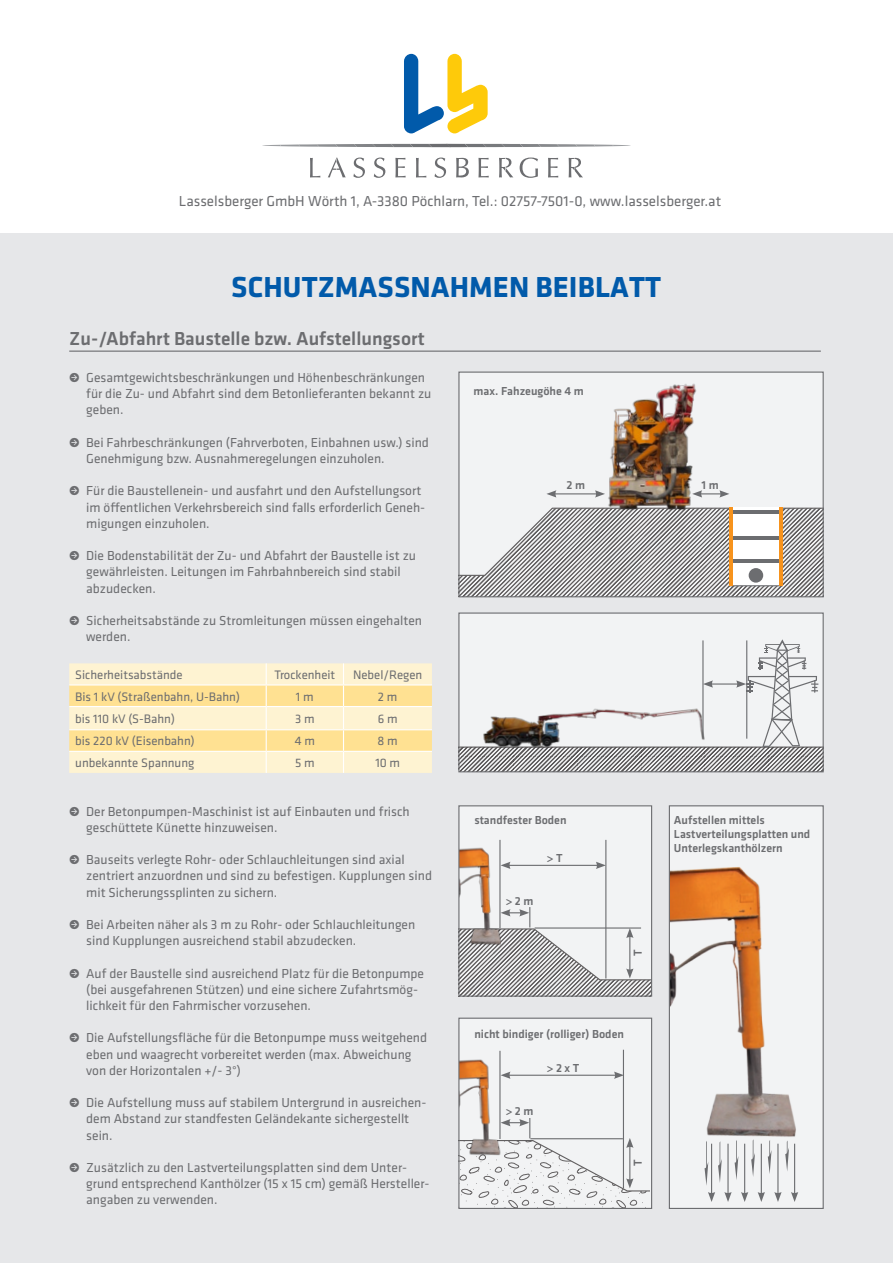
<style>
.page{position:relative;width:893px;height:1263px;background:#fff}
.page>*{position:absolute;margin:0;border:0;box-sizing:border-box;transform-origin:0 0}
.t1{font:700 30px "Klavika";letter-spacing:.005em;color:#015aaa}
.t2{font:500 19.5px "Klavika";color:#6c6d70}
.t3{font:15px "Klavika";color:#6c6d70}
.t4{font:13.5px/16.2px "Klavika";color:#6c6d70}
.t5{font:12.75px "Klavika";color:#6c6d70}
.t6{font:500 12px "Klavika";color:#6c6d70}
</style>
<div class="page">
<div style="left:0;top:234px;width:893px;height:1029px;background:#e6e7e9"></div>
<svg style="left:404px;top:54px;width:84px;height:79px"></svg>
<svg style="left:262px;top:144px;width:369px;height:3px"></svg>
<svg style="left:310px;top:158px;width:10px;height:19px"></svg>
<svg style="left:328px;top:158px;width:18px;height:19px"></svg>
<svg style="left:353px;top:158px;width:12px;height:20px"></svg>
<svg style="left:374px;top:158px;width:11px;height:20px"></svg>
<svg style="left:395px;top:158px;width:11px;height:19px"></svg>
<svg style="left:416px;top:158px;width:10px;height:19px"></svg>
<svg style="left:434px;top:158px;width:12px;height:20px"></svg>
<svg style="left:478px;top:158px;width:11px;height:19px"></svg>
<svg style="left:499px;top:158px;width:14px;height:19px"></svg>
<svg style="left:520px;top:158px;width:18px;height:20px"></svg>
<svg style="left:548px;top:158px;width:10px;height:19px"></svg>
<svg style="left:569px;top:158px;width:14px;height:19px"></svg>
<svg style="left:456px;top:158px;width:13px;height:19px"></svg>
<svg style="left:69px;top:663px;width:363px;height:110px;background:#feecbc"></svg>
<div style="left:459px;top:372px;width:364px;height:225px;background:#f2f3f4"></div>
<img style="left:599px;top:383px;width:104px;height:125px">
<svg style="left:460px;top:508px;width:362px;height:87px"></svg>
<div style="left:730px;top:508px;width:52px;height:78px;background:#fff"></div>
<div style="left:729px;top:508px;width:54px;height:78px;border:1px solid #6c6d70"></div>
<hr style="left:730px;top:507px;width:3px;height:79px;background:#f7931d">
<hr style="left:779px;top:507px;width:3px;height:79px;background:#f7931d">
<hr style="left:733px;top:507px;width:46px;height:4px;background:#fff">
<hr style="left:733px;top:510px;width:46px;height:4px;background:#6c6d70">
<hr style="left:733px;top:536px;width:46px;height:4px;background:#6c6d70">
<hr style="left:733px;top:559px;width:46px;height:4px;background:#6c6d70">
<div style="left:749px;top:568px;width:14px;height:15px;background:#6c6d70;border-radius:50%"></div>
<div style="left:458px;top:371px;width:366px;height:226px;border:1px solid #6c6d70"></div>
<div style="left:459px;top:613px;width:364px;height:159px;background:#f2f3f4"></div>
<div style="left:459px;top:1018px;width:193px;height:190px;background:#f2f3f4"></div>
<img style="left:460px;top:1050px;width:104px;height:68px">
<div style="left:458px;top:1017px;width:194px;height:192px;border:1px solid #6c6d70"></div>
<div style="left:669px;top:806px;width:154px;height:402px;background:#f2f3f4"></div>
<img style="left:671px;top:867px;width:125px;height:273px">
<div style="left:669px;top:805px;width:155px;height:404px;border:1px solid #6c6d70"></div>
<div style="left:459px;top:806px;width:193px;height:190px;background:#f2f3f4"></div>
<img style="left:460px;top:847px;width:106px;height:60px">
<div style="left:458px;top:805px;width:194px;height:192px;border:1px solid #6c6d70"></div>
<hr style="left:69px;top:351px;width:752px;height:1px;background:#6c6d70">
<hr style="left:554px;top:493px;width:43px;height:1px;background:#6c6d70">
<svg style="left:546px;top:490px;width:10px;height:7px"></svg>
<svg style="left:595px;top:490px;width:10px;height:7px"></svg>
<hr style="left:508px;top:865px;width:90px;height:1px;background:#6c6d70">
<svg style="left:501px;top:862px;width:10px;height:7px"></svg>
<svg style="left:596px;top:862px;width:9px;height:7px"></svg>
<hr style="left:508px;top:1075px;width:108px;height:1px;background:#6c6d70">
<svg style="left:501px;top:1071px;width:10px;height:8px"></svg>
<svg style="left:614px;top:1071px;width:9px;height:8px"></svg>
<svg style="left:459px;top:639px;width:364px;height:133px"></svg>
<svg style="left:692px;top:490px;width:37px;height:7px"></svg>
<hr style="left:702px;top:640px;width:1px;height:99px;background:#6c6d70">
<hr style="left:746px;top:640px;width:1px;height:99px;background:#6c6d70">
<hr style="left:605px;top:840px;width:1px;height:138px;background:#6c6d70">
<hr style="left:623px;top:1050px;width:1px;height:138px;background:#6c6d70">
<svg style="left:704px;top:1140px;width:94px;height:62px"></svg>
<svg style="left:459px;top:907px;width:193px;height:89px"></svg>
<svg style="left:459px;top:1118px;width:191px;height:90px"></svg>
<hr style="left:499px;top:840px;width:2px;height:88px;background:#6c6d70">
<hr style="left:499px;top:1051px;width:2px;height:88px;background:#6c6d70">
<p class="t3" style="left:179px;top:193px;width:544px">Lasselsberger GmbH Wörth 1, A-3380 Pöchlarn, Tel.: 02757-7501-0, www.lasselsberger.at</p>
<p class="t1" style="left:231px;top:270px;width:431px">SCHUTZMASSNAHMEN BEIBLATT</p>
<p class="t2" style="left:69px;top:328px;width:357px">Zu-/Abfahrt Baustelle bzw. Aufstellungsort</p>
<p class="t4" style="left:86px;top:370px;width:347px;text-indent:-17px">• Gesamtgewichtsbeschränkungen und Höhenbeschränkungen für die Zu- und Abfahrt sind dem Betonlieferanten bekannt zu geben.</p>
<p class="t4" style="left:86px;top:434px;width:344px;text-indent:-17px">• Bei Fahrbeschränkungen (Fahrverboten, Einbahnen usw.) sind<br>Genehmigung bzw. Ausnahmeregelungen einzuholen.</p>
<p class="t4" style="left:86px;top:483px;width:340px;text-indent:-17px">• Für die Baustellenein- und ausfahrt und den Aufstellungsort im öffentlichen Verkehrsbereich sind falls erforderlich Geneh&shy;migungen einzuholen.</p>
<p class="t4" style="left:86px;top:548px;width:331px;text-indent:-17px">• Die Bodenstabilität der Zu- und Abfahrt der Baustelle ist zu gewährleisten. Leitungen im Fahrbahnbereich sind stabil abzudecken.</p>
<p class="t4" style="left:86px;top:613px;width:337px;text-indent:-17px">• Sicherheitsabstände zu Stromleitungen müssen eingehalten werden.</p>
<p class="t5" style="left:75px;top:668px;width:109px">Sicherheitsabstände</p>
<p class="t5" style="left:274px;top:668px;width:62px">Trockenheit</p>
<p class="t5" style="left:353px;top:668px;width:71px">Nebel/Regen</p>
<p class="t5" style="left:75px;top:689px;width:166px">Bis 1 kV (Straßenbahn, U-Bahn)</p>
<p class="t5" style="left:296px;top:689px;width:19px">1 m</p>
<p class="t5" style="left:378px;top:689px;width:21px">2 m</p>
<p class="t5" style="left:75px;top:712px;width:101px">bis 110 kV (S-Bahn)</p>
<p class="t5" style="left:295px;top:712px;width:21px">3 m</p>
<p class="t5" style="left:378px;top:712px;width:21px">6 m</p>
<p class="t5" style="left:75px;top:734px;width:121px">bis 220 kV (Eisenbahn)</p>
<p class="t5" style="left:295px;top:734px;width:22px">4 m</p>
<p class="t5" style="left:378px;top:734px;width:22px">8 m</p>
<p class="t5" style="left:75px;top:756px;width:121px">unbekannte Spannung</p>
<p class="t5" style="left:295px;top:756px;width:21px">5 m</p>
<p class="t5" style="left:375px;top:756px;width:26px">10 m</p>
<p class="t4" style="left:86px;top:803px;width:325px;text-indent:-17px">• Der Betonpumpen-Maschinist ist auf Einbauten und frisch geschüttete Künette hinzuweisen.</p>
<p class="t4" style="left:86px;top:852px;width:347px;text-indent:-17px">• Bauseits verlegte Rohr- oder Schlauchleitungen sind axial zentriert anzuordnen und sind zu befestigen. Kupplungen sind mit Sicherungssplinten zu sichern.</p>
<p class="t4" style="left:86px;top:916px;width:331px;text-indent:-17px">• Bei Arbeiten näher als 3 m zu Rohr- oder Schlauchleitungen sind Kupplungen ausreichend stabil abzudecken.</p>
<p class="t4" style="left:86px;top:965px;width:339px;text-indent:-17px">• Auf der Baustelle sind ausreichend Platz für die Betonpumpe (bei ausgefahrenen Stützen) und eine sichere Zufahrtsmög&shy;lichkeit für den Fahrmischer vorzusehen.</p>
<p class="t4" style="left:86px;top:1030px;width:342px;text-indent:-17px">• Die Aufstellungsfläche für die Betonpumpe muss weitgehend eben und waagrecht vorbereitet werden (max. Abweichung von der Horizontalen +/- 3°)</p>
<p class="t4" style="left:86px;top:1095px;width:342px;text-indent:-17px">• Die Aufstellung muss auf stabilem Untergrund in ausreichen&shy;dem Abstand zur standfesten Geländekante sichergestellt sein.</p>
<p class="t4" style="left:86px;top:1159px;width:345px;text-indent:-17px">• Zusätzlich zu den Lastverteilungsplatten sind dem Unter&shy;grund entsprechend Kanthölzer (15 x 15 cm) gemäß Hersteller&shy;angaben zu verwenden.</p>
<p class="t6" style="left:473px;top:385px;width:112px">max. Fahzeugöhe 4 m</p>
<p class="t6" style="left:566px;top:478px;width:20px">2 m</p>
<p class="t6" style="left:701px;top:478px;width:19px">1 m</p>
<p class="t6" style="left:474px;top:813px;width:94px">standfester Boden</p>
<p class="t6" style="left:674px;top:813px;width:92px">Aufstellen mittels</p>
<p class="t6" style="left:674px;top:827px;width:138px">Lastverteilungsplatten und</p>
<p class="t6" style="left:674px;top:842px;width:110px">Unterlegskanthölzern</p>
<p class="t6" style="left:546px;top:851px;width:18px">&gt; T</p>
<p class="t6" style="left:505px;top:894px;width:30px">&gt; 2 m</p>
<p class="t6" style="left:631px;top:956px;width:8px;rotate:-90deg">T</p>
<p class="t6" style="left:474px;top:1028px;width:151px">nicht bindiger (rolliger) Boden</p>
<p class="t6" style="left:505px;top:1104px;width:30px">&gt; 2 m</p>
<p class="t6" style="left:546px;top:1061px;width:34px">&gt; 2 x T</p>
<p class="t6" style="left:631px;top:1166px;width:8px;rotate:-90deg">T</p>
</div>
